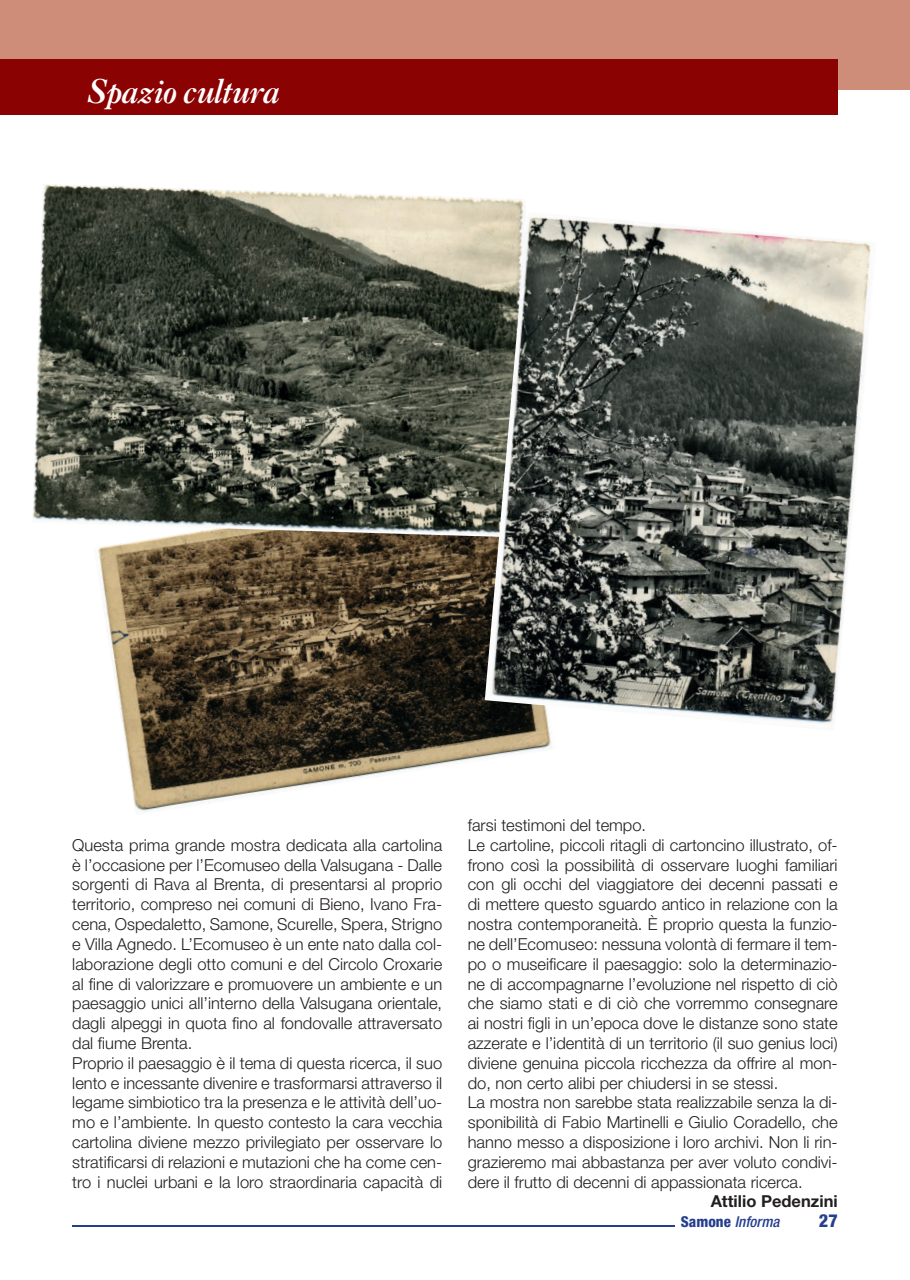
<style>
.page{position:relative;width:910px;height:1280px;background:#fff}
.page>*{position:absolute;margin:0;border:0;box-sizing:border-box;transform-origin:0 0}
.t1{font:italic 700 33px "Caslon BT";letter-spacing:-.04em;color:#fff}
.t2{font:800 condensed 18px "Helvetica Neue LT Std";color:#253f8e}
.t3{font:300 16.5px/19.8px "Helvetica Neue LT Std";color:#231f20}
.t4{font:700 16.5px "Helvetica Neue LT Std";color:#231f20}
.t5{font:italic 500 condensed 15px "Helvetica Neue LT Std";color:#253f8e}
.s1{font-weight:800;font-style:normal}
</style>
<div class="page">
<div style="left:0;top:0;width:9px;height:89px;background:#cd8d78"></div>
<div style="left:9px;top:0;width:901px;height:89px;background:#cd8d78"></div>
<div style="left:9px;top:60px;width:829px;height:55px;background:#8b0202"></div>
<div style="left:0;top:60px;width:9px;height:55px;background:#8b0202"></div>
<hr style="left:72px;top:1225px;width:603px;height:2px;background:#253f8e">
<img style="left:98px;top:537px;width:454px;height:275px">
<img style="left:33px;top:184px;width:491px;height:353px">
<img style="left:485px;top:212px;width:386px;height:519px">
<h1 class="t1" style="left:87px;top:71px;width:196px">Spazio cultura</h1>
<p class="t3" style="left:72px;top:835px;width:371px">Questa prima grande mostra dedicata alla cartolina è l’occasione per l’Ecomuseo della Valsugana - Dalle sorgenti di Rava al Brenta, di presentarsi al proprio territorio, compreso nei comuni di Bieno, Ivano Fra&shy;cena, Ospedaletto, Samone, Scurelle, Spera, Strigno e Villa Agnedo. L’Ecomuseo è un ente nato dalla col&shy;laborazione degli otto comuni e del Circolo Croxarie al fine di valorizzare e promuovere un ambiente e un paesaggio unici all’interno della Valsugana orientale, dagli alpeggi in quota fino al fondovalle attraversato dal fiume Brenta.<br>Proprio il paesaggio è il tema di questa ricerca, il suo lento e incessante divenire e trasformarsi attraverso il legame simbiotico tra la presenza e le attività dell’uo&shy;mo e l’ambiente. In questo contesto la cara vecchia cartolina diviene mezzo privilegiato per osservare lo stratificarsi di relazioni e mutazioni che ha come cen&shy;tro i nuclei urbani e la loro straordinaria capacità di</p>
<p class="t3" style="left:468px;top:815px;width:371px">farsi testimoni del tempo.<br>Le cartoline, piccoli ritagli di cartoncino illustrato, of&shy;frono così la possibilità di osservare luoghi familiari con gli occhi del viaggiatore dei decenni passati e di mettere questo sguardo antico in relazione con la nostra contemporaneità. È proprio questa la funzio&shy;ne dell’Ecomuseo: nessuna volontà di fermare il tem&shy;po o museificare il paesaggio: solo la determinazio&shy;ne di accompagnarne l’evoluzione nel rispetto di ciò che siamo stati e di ciò che vorremmo consegnare ai nostri figli in un’epoca dove le distanze sono state azzerate e l’identità di un territorio (il suo genius loci) diviene genuina piccola ricchezza da offrire al mon&shy;do, non certo alibi per chiudersi in se stessi.<br>La mostra non sarebbe stata realizzabile senza la di&shy;sponibilità di Fabio Martinelli e Giulio Coradello, che hanno messo a disposizione i loro archivi. Non li rin&shy;grazieremo mai abbastanza per aver voluto condivi&shy;dere il frutto di decenni di appassionata ricerca.</p>
<p class="t4" style="left:711px;top:1191px;width:129px">Attilio Pedenzini</p>
<p class="t5" style="left:681px;top:1213px;width:100px"><span class="s1">Samone</span> Informa</p>
<p class="t2" style="left:819px;top:1209px;width:20px">27</p>
</div>
